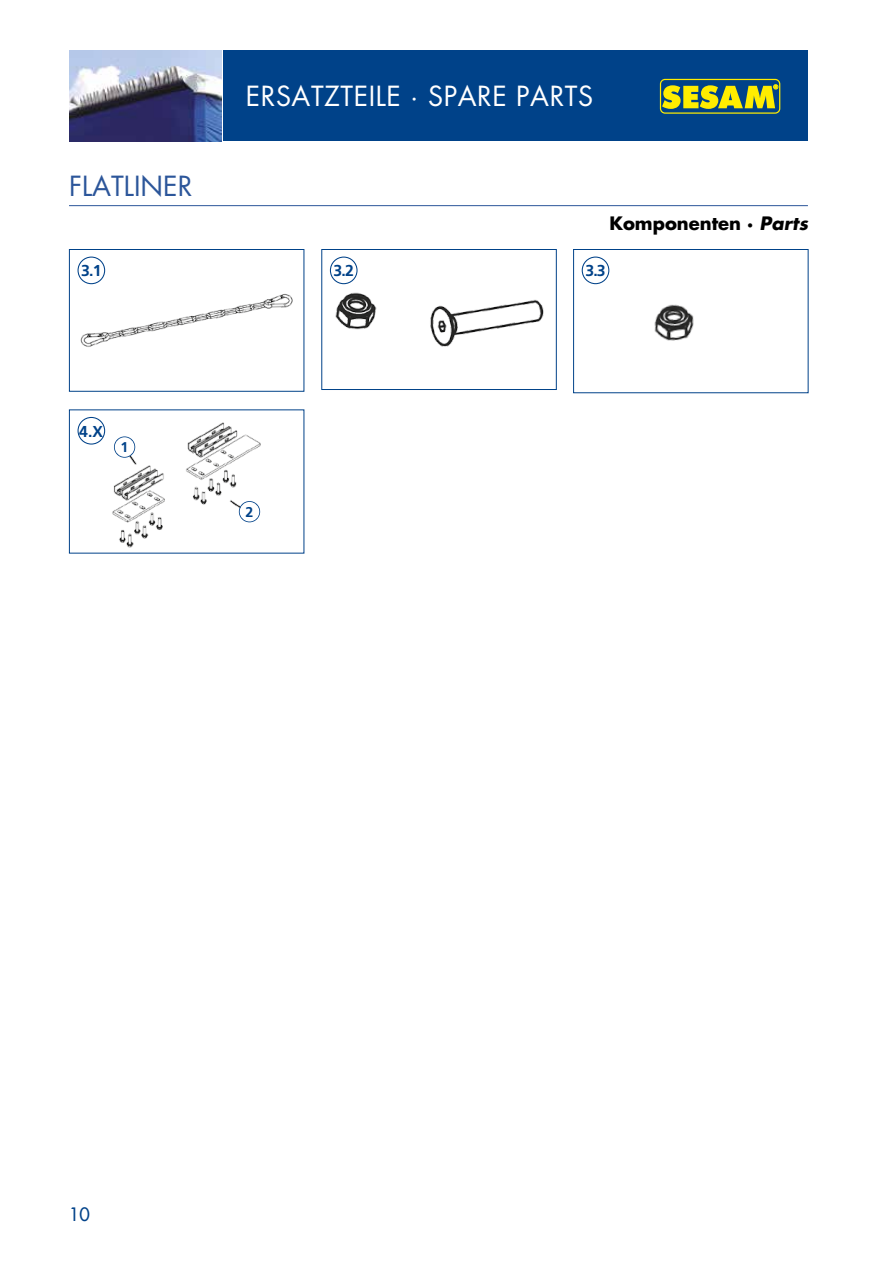
<style>
.page{position:relative;width:893px;height:1263px;background:#fff}
.page>*{position:absolute;margin:0;border:0;box-sizing:border-box;transform-origin:0 0}
.t1{font:27px "Futura LT";letter-spacing:.02em;color:#fff}
.t2{font:27px "Futura LT";color:#2c569a}
.t3{font:700 18px "Futura LT";color:#000}
.t4{font:18px "Futura LT";color:#004289}
.t5{font:700 15.75px "Frutiger LT";color:#004289}
.t6{font:700 14.1px "Frutiger LT";color:#004289}
.s1{font-style:italic}
</style>
<div class="page">
<hr style="left:69px;top:205px;width:739px;height:1px;background:#2c569a">
<div style="left:223px;top:51px;width:585px;height:90px;background:#004289"></div>
<img style="left:69px;top:51px;width:152px;height:90px">
<div style="left:660px;top:79px;width:120px;height:35px;border:1px solid #ffed00;border-radius:5px"></div>
<svg style="left:662px;top:85px;width:116px;height:24px"></svg>
<img style="left:80px;top:294px;width:213px;height:53px">
<div style="left:69px;top:249px;width:235px;height:143px;border:1px solid #004289"></div>
<img style="left:335px;top:292px;width:209px;height:55px">
<div style="left:321px;top:249px;width:236px;height:141px;border:1px solid #004289"></div>
<svg style="left:78px;top:257px;width:27px;height:27px"></svg>
<svg style="left:330px;top:257px;width:28px;height:27px"></svg>
<svg style="left:582px;top:257px;width:27px;height:27px"></svg>
<img style="left:112px;top:422px;width:149px;height:125px">
<svg style="left:78px;top:417px;width:27px;height:28px"></svg>
<svg style="left:239px;top:501px;width:21px;height:21px"></svg>
<svg style="left:114px;top:436px;width:21px;height:22px"></svg>
<div style="left:573px;top:249px;width:235px;height:144px;border:1px solid #004289"></div>
<img style="left:654px;top:304px;width:40px;height:37px">
<svg style="left:165px;top:503px;width:42px;height:25px"></svg>
<svg style="left:253px;top:453px;width:8px;height:24px"></svg>
<p class="t2" style="left:69px;top:169px;width:125px">FLATLINER</p>
<p class="t1" style="left:246px;top:79px;width:349px">ERSATZTEILE · SPARE PARTS</p>
<p class="t3" style="left:609px;top:211px;width:200px">Komponenten · <span class="s1">Parts</span></p>
<p class="t5" style="left:81px;top:261px;width:22px">3.1</p>
<p class="t5" style="left:334px;top:261px;width:22px">3.2</p>
<p class="t5" style="left:585px;top:261px;width:22px">3.3</p>
<p class="t5" style="left:79px;top:422px;width:25px">4.X</p>
<p class="t6" style="left:120px;top:439px;width:9px">1</p>
<p class="t6" style="left:245px;top:503px;width:9px">2</p>
<p class="t4" style="left:69px;top:1203px;width:22px">10</p>
</div>
